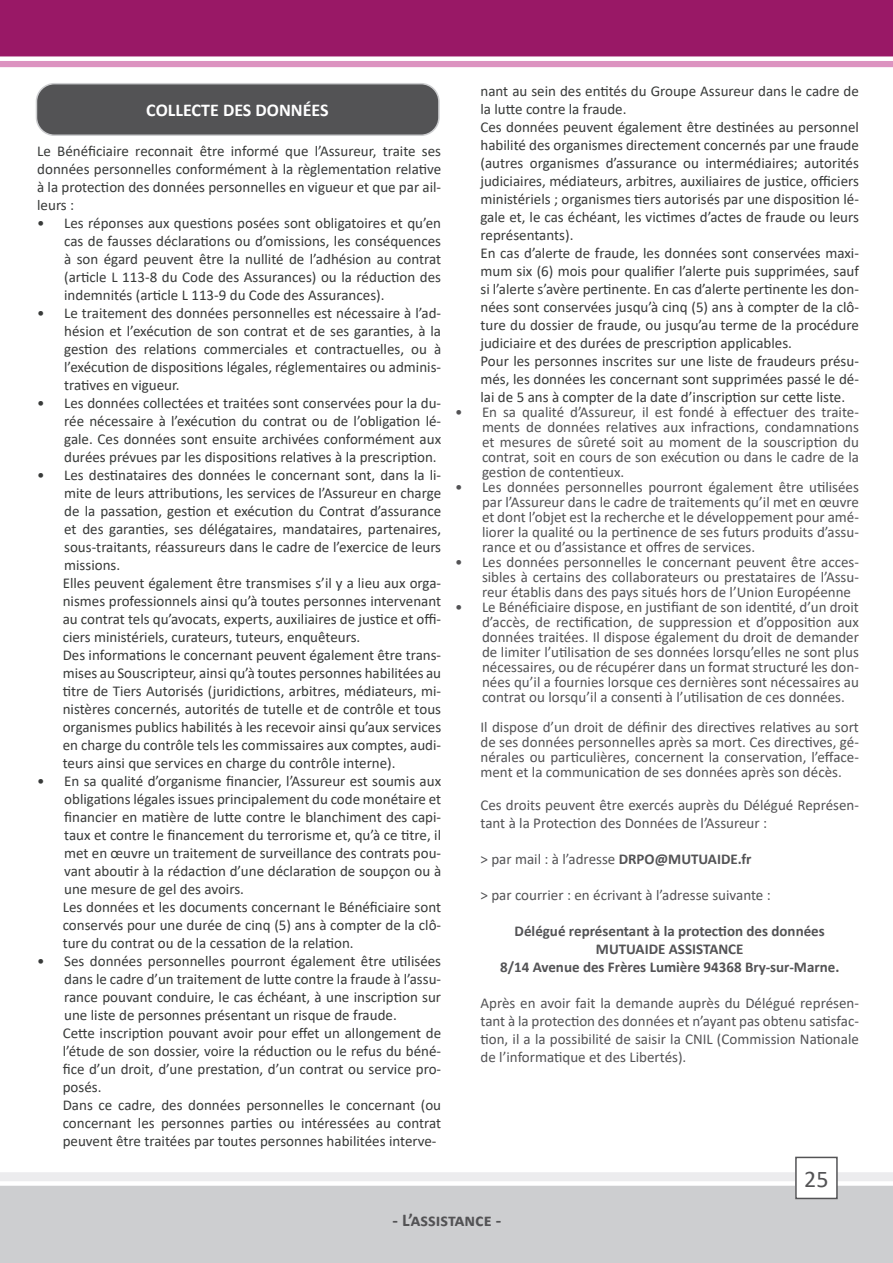
<style>
.page{position:relative;width:893px;height:1263px;background:#fff}
.page>*{position:absolute;margin:0;border:0;box-sizing:border-box;transform-origin:0 0}
.t1{font:24px "Calibri";color:#535355}
.t2{font:700 18px "Calibri";color:#fff}
.t3{font:700 18px "Calibri";color:#535355}
.t4{font:15px/18px "Calibri";color:#383a39;text-align:justify}
.t5{font:15px/15px "Calibri";color:#535355;text-align:justify}
.t6{font:700 15px "Calibri";color:#535355}
.s1{font-weight:700}
</style>
<div class="page">
<svg style="left:0;top:61px;width:893px;height:7px"></svg>
<div style="left:0;top:0;width:893px;height:57px;background:#991866"></div>
<div style="left:0;top:1172px;width:893px;height:9px;background:#ececee"></div>
<div style="left:0;top:1185px;width:893px;height:78px;background:#cdced0"></div>
<div style="left:796px;top:1157px;width:41px;height:41px;background:#fff"></div>
<div style="left:795px;top:1157px;width:43px;height:42px;border:2px solid #535355"></div>
<div style="left:36px;top:84px;width:403px;height:51px;background:#535355;border-radius:18px"></div>
<div style="left:36px;top:83px;width:404px;height:53px;border:2px solid #cdced0;border-radius:18px"></div>
<p class="t2" style="left:146px;top:98px;width:184px">COLLECTE DES DONNÉES</p>
<p class="t4" style="left:37px;top:141px;width:405px">Le Bénéficiaire reconnait être informé que l’Assureur, traite ses données personnelles conformément à la règlementation relative à la protection des données personnelles en vigueur et que par ail&shy;leurs :</p>
<p class="t4" style="left:64px;top:213px;width:378px;text-indent:-27px">• Les réponses aux questions posées sont obligatoires et qu’en cas de fausses déclarations ou d’omissions, les conséquences à son égard peuvent être la nullité de l’adhésion au contrat (article L 113-8 du Code des Assurances) ou la réduction des indemnités (article L 113-9 du Code des Assurances).</p>
<p class="t4" style="left:64px;top:303px;width:378px;text-indent:-27px">• Le traitement des données personnelles est nécessaire à l’ad&shy;hésion et l’exécution de son contrat et de ses garanties, à la gestion des relations commerciales et contractuelles, ou à l’exécution de dispositions légales, réglementaires ou adminis&shy;tratives en vigueur.</p>
<p class="t4" style="left:64px;top:393px;width:378px;text-indent:-27px">• Les données collectées et traitées sont conservées pour la du&shy;rée nécessaire à l’exécution du contrat ou de l’obligation lé&shy;gale. Ces données sont ensuite archivées conformément aux durées prévues par les dispositions relatives à la prescription.</p>
<p class="t4" style="left:64px;top:465px;width:378px;text-indent:-27px">• Les destinataires des données le concernant sont, dans la li&shy;mite de leurs attributions, les services de l’Assureur en charge de la passation, gestion et exécution du Contrat d’assurance et des garanties, ses délégataires, mandataires, partenaires, sous-traitants, réassureurs dans le cadre de l’exercice de leurs missions.</p>
<p class="t4" style="left:63px;top:573px;width:380px">Elles peuvent également être transmises s’il y a lieu aux orga&shy;nismes professionnels ainsi qu’à toutes personnes intervenant au contrat tels qu’avocats, experts, auxiliaires de justice et offi&shy;ciers ministériels, curateurs, tuteurs, enquêteurs.</p>
<p class="t4" style="left:63px;top:645px;width:380px">Des informations le concernant peuvent également être trans&shy;mises au Souscripteur, ainsi qu’à toutes personnes habilitées au titre de Tiers Autorisés (juridictions, arbitres, médiateurs, mi&shy;nistères concernés, autorités de tutelle et de contrôle et tous organismes publics habilités à les recevoir ainsi qu’aux services en charge du contrôle tels les commissaires aux comptes, audi&shy;teurs ainsi que services en charge du contrôle interne).</p>
<p class="t4" style="left:64px;top:771px;width:378px;text-indent:-27px">• En sa qualité d’organisme financier, l’Assureur est soumis aux obligations légales issues principalement du code monétaire et financier en matière de lutte contre le blanchiment des capi&shy;taux et contre le financement du terrorisme et, qu’à ce titre, il met en œuvre un traitement de surveillance des contrats pou&shy;vant aboutir à la rédaction d’une déclaration de soupçon ou à une mesure de gel des avoirs.</p>
<p class="t4" style="left:63px;top:897px;width:380px">Les données et les documents concernant le Bénéficiaire sont conservés pour une durée de cinq (5) ans à compter de la clô&shy;ture du contrat ou de la cessation de la relation.</p>
<p class="t4" style="left:64px;top:951px;width:378px;text-indent:-27px">• Ses données personnelles pourront également être utilisées dans le cadre d’un traitement de lutte contre la fraude à l’assu&shy;rance pouvant conduire, le cas échéant, à une inscription sur une liste de personnes présentant un risque de fraude.</p>
<p class="t4" style="left:63px;top:1023px;width:380px">Cette inscription pouvant avoir pour effet un allongement de l’étude de son dossier, voire la réduction ou le refus du béné&shy;fice d’un droit, d’une prestation, d’un contrat ou service pro&shy;posés.</p>
<p class="t4" style="left:63px;top:1095px;width:380px">Dans ce cadre, des données personnelles le concernant (ou concernant les personnes parties ou intéressées au contrat peuvent être traitées par toutes personnes habilitées interve-</p>
<p class="t4" style="left:480px;top:81px;width:380px">nant au sein des entités du Groupe Assureur dans le cadre de la lutte contre la fraude.</p>
<p class="t4" style="left:480px;top:117px;width:380px">Ces données peuvent également être destinées au personnel habilité des organismes directement concernés par une fraude (autres organismes d’assurance ou intermédiaires; autorités judiciaires, médiateurs, arbitres, auxiliaires de justice, officiers ministériels ; organismes tiers autorisés par une disposition lé&shy;gale et, le cas échéant, les victimes d’actes de fraude ou leurs représentants).</p>
<p class="t4" style="left:480px;top:243px;width:380px">En cas d’alerte de fraude, les données sont conservées maxi&shy;mum six (6) mois pour qualifier l’alerte puis supprimées, sauf si l’alerte s’avère pertinente. En cas d’alerte pertinente les don&shy;nées sont conservées jusqu’à cinq (5) ans à compter de la clô&shy;ture du dossier de fraude, ou jusqu’au terme de la procédure judiciaire et des durées de prescription applicables.</p>
<p class="t4" style="left:480px;top:351px;width:380px">Pour les personnes inscrites sur une liste de fraudeurs présu&shy;més, les données les concernant sont supprimées passé le dé&shy;lai de 5 ans à compter de la date d’inscription sur cette liste.</p>
<p class="t5" style="left:482px;top:404px;width:378px;text-indent:-27px">• En sa qualité d’Assureur, il est fondé à effectuer des traite&shy;ments de données relatives aux infractions, condamnations et mesures de sûreté soit au moment de la souscription du contrat, soit en cours de son exécution ou dans le cadre de la gestion de contentieux.</p>
<p class="t5" style="left:482px;top:479px;width:378px;text-indent:-27px">• Les données personnelles pourront également être utilisées par l’Assureur dans le cadre de traitements qu’il met en œuvre et dont l’objet est la recherche et le développement pour amé&shy;liorer la qualité ou la pertinence de ses futurs produits d’assu&shy;rance et ou d’assistance et offres de services.</p>
<p class="t5" style="left:482px;top:554px;width:378px;text-indent:-27px">• Les données personnelles le concernant peuvent être acces&shy;sibles à certains des collaborateurs ou prestataires de l’Assu&shy;reur établis dans des pays situés hors de l’Union Européenne</p>
<p class="t5" style="left:482px;top:599px;width:378px;text-indent:-27px">• Le Bénéficiaire dispose, en justifiant de son identité, d’un droit d’accès, de rectification, de suppression et d’opposition aux données traitées. Il dispose également du droit de demander de limiter l’utilisation de ses données lorsqu’elles ne sont plus nécessaires, ou de récupérer dans un format structuré les don&shy;nées qu’il a fournies lorsque ces dernières sont nécessaires au contrat ou lorsqu’il a consenti à l’utilisation de ces données.</p>
<p class="t5" style="left:480px;top:719px;width:380px">Il dispose d’un droit de définir des directives relatives au sort de ses données personnelles après sa mort. Ces directives, gé&shy;nérales ou particulières, concernent la conservation, l’efface&shy;ment et la communication de ses données après son décès.</p>
<p class="t5" style="left:480px;top:795px;width:380px;line-height:18px">Ces droits peuvent être exercés auprès du Délégué Représen&shy;tant à la Protection des Données de l’Assureur :</p>
<p class="t5" style="left:480px;top:851px;width:273px">&gt; par mail : à l’adresse <span class="s1">DRPO@MUTUAIDE.fr</span></p>
<p class="t5" style="left:480px;top:887px;width:292px">&gt; par courrier : en écrivant à l’adresse suivante :</p>
<p class="t6" style="left:515px;top:920px;width:312px">Délégué représentant à la protection des données</p>
<p class="t6" style="left:596px;top:938px;width:149px">MUTUAIDE ASSISTANCE</p>
<p class="t6" style="left:500px;top:956px;width:341px">8/14 Avenue des Frères Lumière 94368 Bry-sur-Marne.</p>
<p class="t5" style="left:480px;top:993px;width:380px;line-height:18px">Après en avoir fait la demande auprès du Délégué représen&shy;tant à la protection des données et n’ayant pas obtenu satisfac&shy;tion, il a la possibilité de saisir la CNIL (Commission Nationale de l’informatique et des Libertés).</p>
<p class="t1" style="left:804px;top:1162px;width:26px">25</p>
<p class="t3" style="left:392px;top:1207px;width:110px">- L’assistance -</p>
</div>
